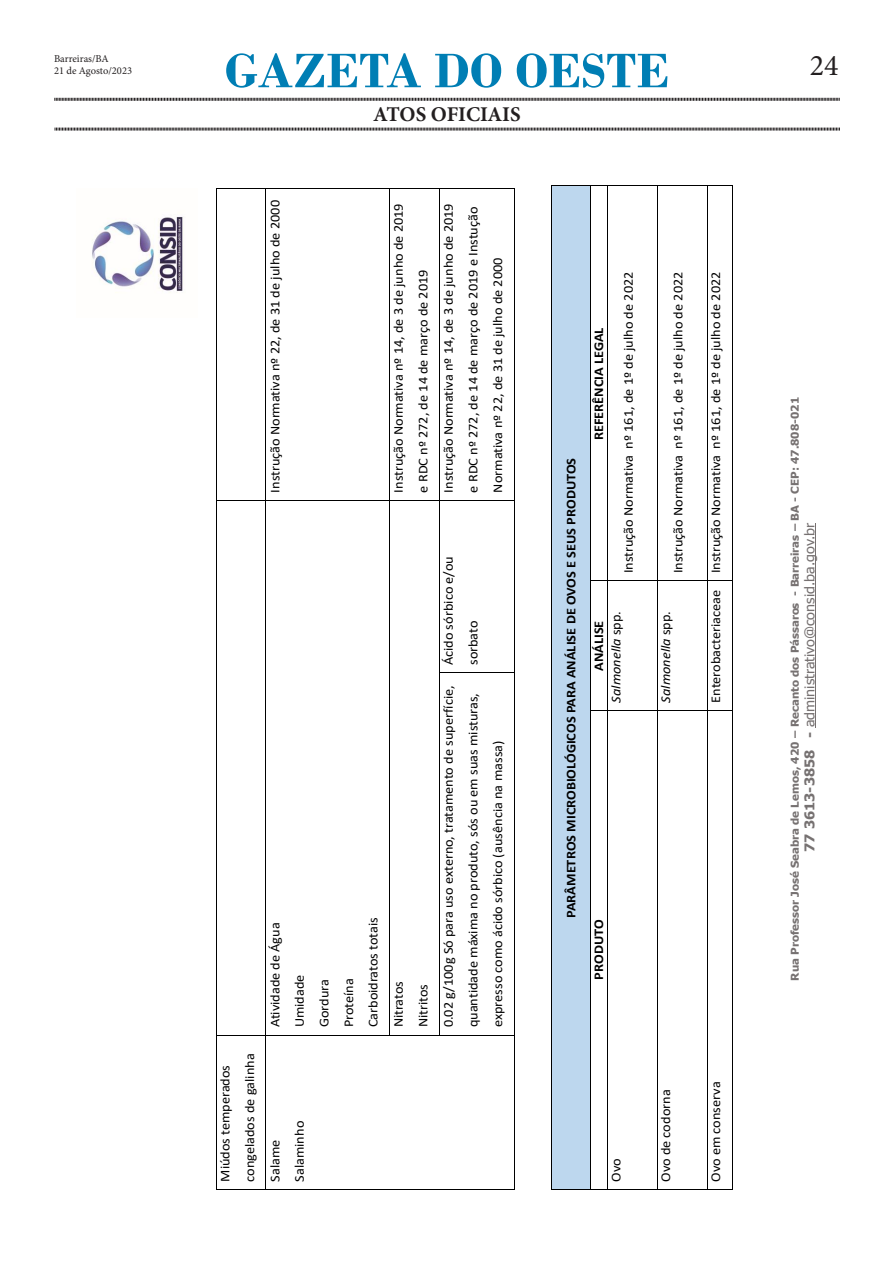
<style>
.page{position:relative;width:893px;height:1263px;background:#fff}
.page>*{position:absolute;margin:0;border:0;box-sizing:border-box;transform-origin:0 0}
.t1{font:700 51px "Bodoni";color:#007eb4}
.t2{font:30px "Minion Pro";color:#231f20}
.t3{font:700 21px "Minion Pro";letter-spacing:-.005em;color:#231f20}
.t4{font:13.5px/24.6px "Calibri";letter-spacing:-.005em;color:#000;scale:1.07 1}
.t5{font:700 13.5px "Calibri";color:#000;scale:1.07 1}
.t6{font:13.5px "Tahoma";color:#767171;scale:1.07 1}
.t7{font:italic 13.5px "Calibri";letter-spacing:.005em;color:#000;scale:1.07 1}
.t8{font:700 10.8px "Tahoma";color:#767171;scale:1.07 1}
.t9{font:10.5px "Minion Pro";color:#231f20}
.s1{font-style:normal}
.s2{font-weight:700}
</style>
<div class="page">
<svg style="left:54px;top:97px;width:786px;height:4px;background:#908e8e"></svg>
<svg style="left:54px;top:127px;width:786px;height:4px;background:#908e8e"></svg>
<hr style="left:815px;top:523px;width:1px;height:204px;background:#767171">
<img style="left:92px;top:216px;width:92px;height:77px">
<hr style="left:216px;top:1036px;width:1px;height:153px;background:#000">
<hr style="left:216px;top:500px;width:1px;height:535px;background:#000">
<hr style="left:216px;top:189px;width:1px;height:311px;background:#000">
<hr style="left:217px;top:1189px;width:49px;height:1px;background:#000">
<hr style="left:217px;top:1035px;width:49px;height:1px;background:#000">
<hr style="left:217px;top:500px;width:49px;height:1px;background:#000">
<hr style="left:217px;top:188px;width:49px;height:1px;background:#000">
<hr style="left:266px;top:1036px;width:1px;height:153px;background:#000">
<hr style="left:266px;top:500px;width:1px;height:535px;background:#000">
<hr style="left:266px;top:189px;width:1px;height:311px;background:#000">
<hr style="left:266px;top:1189px;width:123px;height:1px;background:#000">
<hr style="left:266px;top:1035px;width:123px;height:1px;background:#000">
<hr style="left:266px;top:500px;width:123px;height:1px;background:#000">
<hr style="left:266px;top:188px;width:123px;height:1px;background:#000">
<hr style="left:389px;top:500px;width:1px;height:535px;background:#000">
<hr style="left:389px;top:189px;width:1px;height:311px;background:#000">
<hr style="left:390px;top:1189px;width:49px;height:1px;background:#000">
<hr style="left:390px;top:1035px;width:49px;height:1px;background:#000">
<hr style="left:390px;top:500px;width:49px;height:1px;background:#000">
<hr style="left:390px;top:188px;width:49px;height:1px;background:#000">
<hr style="left:439px;top:673px;width:1px;height:362px;background:#000">
<hr style="left:439px;top:500px;width:1px;height:172px;background:#000">
<hr style="left:439px;top:189px;width:1px;height:311px;background:#000">
<hr style="left:440px;top:1189px;width:74px;height:1px;background:#000">
<hr style="left:514px;top:1036px;width:1px;height:153px;background:#000">
<hr style="left:440px;top:1035px;width:74px;height:1px;background:#000">
<hr style="left:514px;top:673px;width:1px;height:362px;background:#000">
<hr style="left:440px;top:672px;width:74px;height:1px;background:#000">
<hr style="left:514px;top:500px;width:1px;height:172px;background:#000">
<hr style="left:440px;top:500px;width:74px;height:1px;background:#000">
<hr style="left:514px;top:189px;width:1px;height:311px;background:#000">
<hr style="left:440px;top:188px;width:74px;height:1px;background:#000">
<div style="left:552px;top:186px;width:38px;height:1003px;background:#bdd7ee"></div>
<hr style="left:551px;top:186px;width:1px;height:1003px;background:#000">
<hr style="left:552px;top:1189px;width:38px;height:1px;background:#000">
<hr style="left:552px;top:185px;width:38px;height:1px;background:#000">
<hr style="left:590px;top:711px;width:1px;height:478px;background:#000">
<hr style="left:590px;top:581px;width:1px;height:129px;background:#000">
<hr style="left:590px;top:186px;width:1px;height:395px;background:#000">
<svg style="left:590px;top:1189px;width:18px;height:1px"></svg>
<hr style="left:607px;top:711px;width:1px;height:478px;background:#000">
<svg style="left:590px;top:710px;width:18px;height:1px"></svg>
<hr style="left:607px;top:581px;width:1px;height:129px;background:#000">
<hr style="left:607px;top:186px;width:1px;height:395px;background:#000">
<svg style="left:590px;top:185px;width:18px;height:1px"></svg>
<hr style="left:608px;top:1189px;width:49px;height:1px;background:#000">
<hr style="left:608px;top:710px;width:49px;height:1px;background:#000">
<hr style="left:608px;top:581px;width:49px;height:1px;background:#000">
<hr style="left:608px;top:185px;width:49px;height:1px;background:#000">
<hr style="left:657px;top:711px;width:1px;height:478px;background:#000">
<hr style="left:657px;top:581px;width:1px;height:129px;background:#000">
<hr style="left:657px;top:186px;width:1px;height:395px;background:#000">
<hr style="left:658px;top:1189px;width:49px;height:1px;background:#000">
<hr style="left:658px;top:710px;width:49px;height:1px;background:#000">
<hr style="left:658px;top:581px;width:49px;height:1px;background:#000">
<hr style="left:658px;top:185px;width:49px;height:1px;background:#000">
<hr style="left:707px;top:711px;width:1px;height:478px;background:#000">
<hr style="left:707px;top:581px;width:1px;height:129px;background:#000">
<hr style="left:707px;top:186px;width:1px;height:395px;background:#000">
<svg style="left:707px;top:1189px;width:26px;height:1px"></svg>
<hr style="left:732px;top:711px;width:1px;height:478px;background:#000">
<svg style="left:707px;top:710px;width:26px;height:1px"></svg>
<hr style="left:732px;top:581px;width:1px;height:129px;background:#000">
<hr style="left:732px;top:186px;width:1px;height:395px;background:#000">
<svg style="left:707px;top:185px;width:26px;height:1px"></svg>
<p class="t9" style="left:54px;top:51px;width:56px">Barreiras/BA</p>
<p class="t9" style="left:54px;top:64px;width:80px">21 de Agosto/2023</p>
<p class="t1" style="left:225px;top:40px;width:446px">GAZETA DO OESTE</p>
<p class="t3" style="left:373px;top:99px;width:149px">ATOS OFICIAIS</p>
<p class="t4" style="left:262px;top:492px;width:275px;rotate:-90deg">Instrução Normativa nº 22, de 31 de julho de 2000</p>
<p class="t4" style="left:386px;top:492px;width:272px;rotate:-90deg">Instrução Normativa nº 14, de 3 de junho de 2019 e RDC nº 272, de 14 de março de 2019</p>
<p class="t4" style="left:436px;top:492px;width:272px;rotate:-90deg">Instrução Normativa nº 14, de 3 de junho de 2019 e RDC nº 272, de 14 de março de 2019 e Instução<br>Normativa nº 22, de 31 de julho de 2000</p>
<p class="t4" style="left:262px;top:1027px;width:104px;rotate:-90deg">Atividade de Água<br>Umidade<br>Gordura<br>Proteína<br>Carboidratos totais</p>
<p class="t4" style="left:212px;top:1181px;width:121px;rotate:-90deg">Miúdos temperados congelados de galinha<br>Salame<br>Salaminho</p>
<p class="t4" style="left:386px;top:1027px;width:45px;rotate:-90deg">Nitratos<br>Nitritos</p>
<p class="t4" style="left:436px;top:665px;width:103px;rotate:-90deg">Ácido sórbico e/ou sorbato</p>
<p class="t4" style="left:436px;top:1027px;width:321px;rotate:-90deg">0.02 g/100g Só para uso externo, tratamento de superfície, quantidade máxima no produto, sós ou em suas misturas, expresso como ácido sórbico (ausência na massa)</p>
<p class="t5" style="left:562px;top:918px;width:431px;rotate:-90deg">PARÂMETROS MICROBIOLÓGICOS PARA ANÁLISE DE OVOS E SEUS PRODUTOS</p>
<p class="t5" style="left:589px;top:440px;width:107px;rotate:-90deg">REFERÊNCIA LEGAL</p>
<p class="t4" style="left:616px;top:573px;width:283px;rotate:-90deg">Instrução Normativa nº 161, de 1º de julho de 2022</p>
<p class="t7" style="left:607px;top:702px;width:87px;rotate:-90deg">Salmonella <span class="s1">spp.</span></p>
<p class="t5" style="left:589px;top:671px;width:48px;rotate:-90deg">ANÁLISE</p>
<p class="t5" style="left:589px;top:979px;width:58px;rotate:-90deg">PRODUTO</p>
<p class="t4" style="left:665px;top:573px;width:283px;rotate:-90deg">Instrução Normativa nº 161, de 1º de julho de 2022</p>
<p class="t7" style="left:656px;top:702px;width:87px;rotate:-90deg">Salmonella <span class="s1">spp.</span></p>
<p class="t4" style="left:703px;top:702px;width:404px;rotate:-90deg">Enterobacteriaceae Instrução Normativa nº 161, de 1º de julho de 2022</p>
<p class="t4" style="left:603px;top:1181px;width:23px;rotate:-90deg">Ovo</p>
<p class="t4" style="left:653px;top:1181px;width:88px;rotate:-90deg">Ovo de codorna</p>
<p class="t4" style="left:703px;top:1181px;width:95px;rotate:-90deg">Ovo em conserva</p>
<p class="t2" style="left:810px;top:46px;width:30px">24</p>
<p class="t8" style="left:787px;top:981px;width:547px;rotate:-90deg">Rua Professor José Seabra de Lemos, 420 – Recanto dos Pássaros - Barreiras – BA - CEP: 47.808-021</p>
<p class="t6" style="left:800px;top:852px;width:309px;rotate:-90deg"><span class="s2">77 3613-3858 -</span> administrativo@consid.ba.gov.br</p>
</div>
